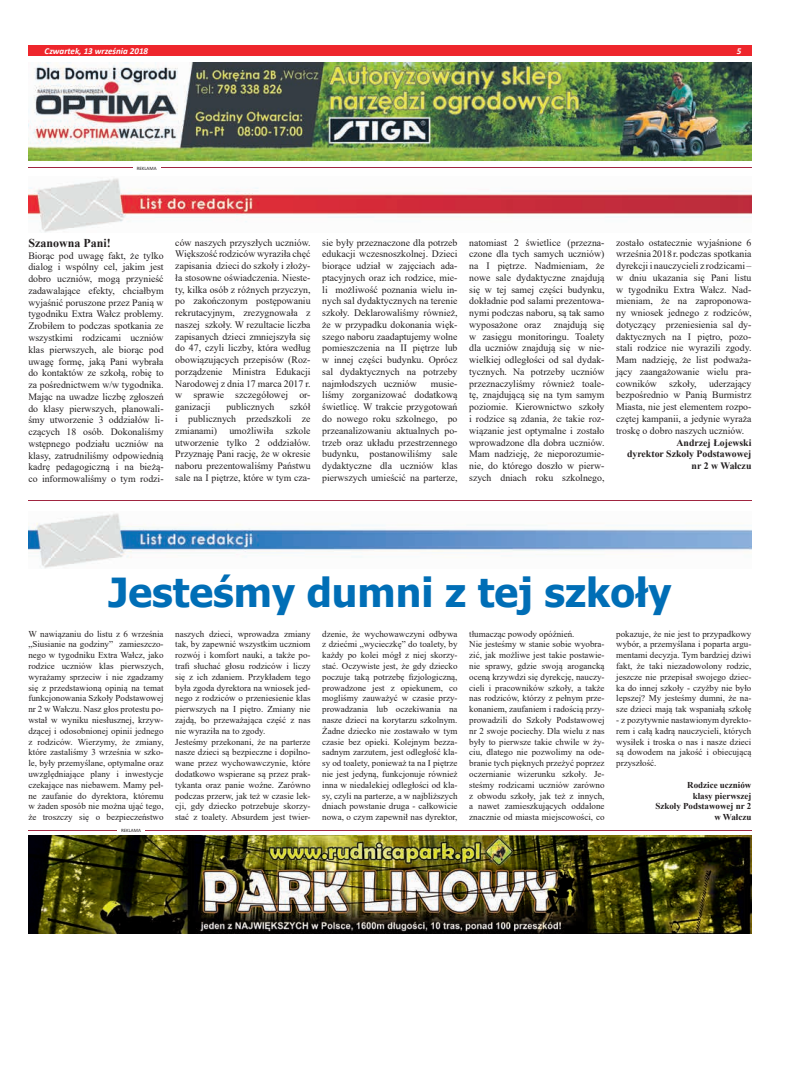
<style>
.page{position:relative;width:794px;height:1092px;background:#fff}
.page>*{position:absolute;margin:0;border:0;box-sizing:border-box;transform-origin:0 0}
.t1{font:700 40px "Tahoma";color:#006eb6}
.t2{font:700 12px "Times New Roman";color:#231f20}
.t3{font:9.8px/11.8px "Times New Roman";color:#231f20;text-align:justify}
.t4{font:700 9.8px/11.8px "Times New Roman";color:#231f20;text-align:right}
.t5{font:9px/10.8px "Times New Roman";color:#231f20;text-align:justify}
.t6{font:700 9px/10.8px "Times New Roman";color:#231f20;text-align:right}
.t7{font:italic 700 9px "Calibri";color:#fff}
.t8{font:5px "Calibri";color:#231f20}
</style>
<div class="page">
<div style="left:28px;top:45px;width:723px;height:11px;background:#ee262c"></div>
<hr style="left:28px;top:168px;width:723px;height:1px;background:#a02540">
<hr style="left:133px;top:166px;width:27px;height:4px;background:#fff">
<img style="left:28px;top:63px;width:723px;height:97px">
<img style="left:28px;top:513px;width:723px;height:55px">
<hr style="left:28px;top:500px;width:723px;height:1px;background:#a02540">
<img style="left:28px;top:178px;width:723px;height:55px">
<img style="left:28px;top:835px;width:723px;height:98px">
<hr style="left:28px;top:829px;width:723px;height:1px;background:#a02540">
<hr style="left:117px;top:828px;width:28px;height:4px;background:#fff">
<p class="t7" style="left:45px;top:44px;width:105px">Czwartek, 13 września 2018</p>
<p class="t7" style="left:736px;top:44px;width:6px">5</p>
<p class="t8" style="left:137px;top:165px;width:21px">REKLAMA</p>
<p class="t2" style="left:28px;top:234px;width:84px">Szanowna Pani!</p>
<p class="t3" style="left:28px;top:249px;width:137px">Biorąc pod uwagę fakt, że tylko dialog i wspólny cel, jakim jest dobro uczniów, mogą przynieść zadawalające efekty, chciałbym wyjaśnić poruszone przez Panią w tygodniku Extra Wałcz problemy.<br>Zrobiłem to podczas spotkania ze wszystkimi rodzicami uczniów klas pierwszych, ale biorąc pod uwagę formę, jaką Pani wybrała do kontaktów ze szkołą, robię to za pośrednictwem w/w tygodnika.<br>Mając na uwadze liczbę zgłoszeń do klasy pierwszych, planowali&shy;śmy utworzenie 3 oddziałów li&shy;czących 18 osób. Dokonaliśmy wstępnego podziału uczniów na klasy, zatrudniliśmy odpowiednią kadrę pedagogiczną i na bieżą&shy;co informowaliśmy o tym rodzi-</p>
<p class="t3" style="left:175px;top:236px;width:137px">ców naszych przyszłych uczniów.<br>Większość rodziców wyraziła chęć zapisania dzieci do szkoły i złoży&shy;ła stosowne oświadczenia. Nieste&shy;ty, kilka osób z różnych przyczyn, po zakończonym postępowaniu rekrutacyjnym, zrezygnowała z naszej szkoły. W rezultacie liczba zapisanych dzieci zmniejszyła się do 47, czyli liczby, która według obowiązujących przepisów (Roz&shy;porządzenie Ministra Edukacji Narodowej z dnia 17 marca 2017 r. w sprawie szczegółowej or&shy;ganizacji</p>
<p class="t3" style="left:175px;top:401px;width:137px;text-indent:115px">szkół i publicznych przedszkoli ze zmianami) umożliwiła szkole utworzenie tylko 2 oddziałów.<br>Przyznaję Pani rację, że w okresie naboru prezentowaliśmy Państwu sale na I piętrze, które w tym cza-</p>
<p class="t3" style="left:226px;top:401px;width:49px">publicznych</p>
<p class="t3" style="left:322px;top:236px;width:137px">sie były przeznaczone dla potrzeb edukacji wczesnoszkolnej. Dzieci biorące udział w zajęciach ada&shy;ptacyjnych oraz ich rodzice, mie&shy;li możliwość poznania wielu in&shy;nych sal dydaktycznych na terenie szkoły. Deklarowaliśmy również, że w przypadku dokonania więk&shy;szego naboru zaadaptujemy wolne pomieszczenia na II piętrze lub w innej części budynku. Oprócz sal dydaktycznych na potrzeby najmłodszych uczniów</p>
<p class="t3" style="left:322px;top:377px;width:137px;text-indent:109px">musie&shy;liśmy zorganizować dodatkową świetlicę. W trakcie przygotowań do nowego roku szkolnego, po przeanalizowaniu aktualnych po&shy;trzeb oraz układu przestrzennego budynku, postanowiliśmy sale dydaktyczne dla uczniów klas pierwszych umieścić na parterze,</p>
<p class="t3" style="left:469px;top:236px;width:137px">natomiast 2 świetlice (przezna&shy;czone dla tych samych uczniów) na I piętrze. Nadmieniam, że nowe sale dydaktyczne znajdują się w tej samej części budynku, dokładnie pod salami prezentowa&shy;nymi podczas naboru, są tak samo wyposażone oraz</p>
<p class="t3" style="left:469px;top:318px;width:137px;text-indent:85px">znajdują się w zasięgu monitoringu. Toalety dla uczniów znajdują się w nie&shy;wielkiej odległości od sal dydak&shy;tycznych. Na potrzeby uczniów przeznaczyliśmy również toale&shy;tę, znajdującą się na tym samym poziomie. Kierownictwo szkoły i rodzice są zdania, że takie roz&shy;wiązanie jest optymalne i zostało wprowadzone dla dobra uczniów.<br>Mam nadzieję, że nieporozumie&shy;nie, do którego doszło w pierw&shy;szych dniach roku szkolnego,</p>
<p class="t3" style="left:616px;top:236px;width:137px">zostało ostatecznie wyjaśnione 6 września 2018 r. podczas spotkania dyrekcji i nauczycieli z rodzicami – w dniu ukazania się Pani listu w tygodniku Extra Wałcz. Nad&shy;mieniam, że na zaproponowa&shy;ny wniosek jednego z rodziców, dotyczący przeniesienia sal dy&shy;daktycznych na I piętro, pozo&shy;stali rodzice nie wyrazili zgody.<br>Mam nadzieję, że list podważa&shy;jący zaangażowanie wielu pra&shy;cowników</p>
<p class="t3" style="left:616px;top:377px;width:137px;text-indent:93px">uderzający bezpośrednio w Panią Burmistrz Miasta, nie jest elementem rozpo&shy;czętej kampanii, a jedynie wyraża troskę o dobro naszych uczniów.</p>
<p class="t4" style="left:627px;top:436px;width:126px">Andrzej Łojewski<br>dyrektor Szkoły Podstawowej nr 2 w Wałczu</p>
<p class="t3" style="left:669px;top:377px;width:29px">szkoły,</p>
<h1 class="t1" style="left:108px;top:564px;width:564px">Jesteśmy dumni z tej szkoły</h1>
<p class="t5" style="left:28px;top:627px;width:137px">W nawiązaniu do listu z 6 września „Siusianie na godziny” zamieszczo&shy;nego w tygodniku Extra Wałcz, jako rodzice uczniów klas pierwszych, wyrażamy sprzeciw i nie zgadzamy się z przedstawioną opinią na temat funkcjonowania Szkoły Podstawowej nr 2 w Wałczu. Nasz głos protestu po&shy;wstał w wyniku niesłusznej, krzyw&shy;dzącej i odosobnionej opinii jednego z rodziców. Wierzymy, że zmiany, które zastaliśmy 3 września w szko&shy;le, były przemyślane, optymalne oraz uwzględniające plany i inwestycje czekające nas niebawem. Mamy peł&shy;ne zaufanie do dyrektora, któremu w żaden sposób nie można ująć tego, że troszczy się o bezpieczeństwo</p>
<p class="t5" style="left:175px;top:627px;width:137px;text-align:left">naszych dzieci, wprowadza zmiany tak, by zapewnić wszystkim uczniom rozwój i komfort nauki, a także po&shy;trafi słuchać głosu rodziców i liczy się z ich zdaniem. Przykładem tego była zgoda dyrektora na wniosek jed&shy;nego z rodziców o przeniesienie klas pierwszych na I piętro. Zmiany nie zajdą, bo przeważająca część z nas nie wyraziła na to zgody.<br>Jesteśmy przekonani, że na parterze nasze dzieci są bezpieczne i dopilno&shy;wane przez wychowawczynie, które dodatkowo wspierane są przez prak&shy;tykanta oraz panie woźne. Zarówno podczas przerw, jak też w czasie lek&shy;cji, gdy dziecko potrzebuje skorzy&shy;stać z toalety. Absurdem jest twier-</p>
<p class="t5" style="left:322px;top:627px;width:137px">dzenie, że wychowawczyni odbywa z dziećmi „wycieczkę” do toalety, by każdy po kolei mógł z niej skorzy&shy;stać. Oczywiste jest, że gdy dziecko poczuje taką potrzebę fizjologiczną, prowadzone jest z opiekunem, co mogliśmy zauważyć w czasie przy&shy;prowadzania lub oczekiwania na nasze dzieci na korytarzu szkolnym.<br>Żadne dziecko nie zostawało w tym czasie bez opieki. Kolejnym bezza&shy;sadnym zarzutem, jest odległość kla&shy;sy od toalety, ponieważ ta na I piętrze nie jest jedyną, funkcjonuje również inna w niedalekiej odległości od kla&shy;sy, czyli na parterze, a w najbliższych dniach powstanie druga - całkowicie nowa, o czym zapewnił nas dyrektor,</p>
<p class="t5" style="left:469px;top:627px;width:137px;text-align:left">tłumacząc powody opóźnień.<br>Nie jesteśmy w stanie sobie wyobra&shy;zić, jak możliwe jest takie postawie&shy;nie sprawy, gdzie swoją arogancką oceną krzywdzi się dyrekcję, nauczy&shy;cieli i pracowników szkoły, a także nas rodziców, którzy z pełnym prze&shy;konaniem, zaufaniem i radością przy&shy;prowadzili do Szkoły Podstawowej nr 2 swoje pociechy. Dla wielu z nas były to pierwsze takie chwile w ży&shy;ciu, dlatego nie pozwolimy na ode&shy;branie tych pięknych przeżyć poprzez oczernianie wizerunku szkoły. Je&shy;steśmy rodzicami uczniów zarówno z obwodu szkoły, jak też z innych, a nawet zamieszkujących oddalone znacznie od miasta miejscowości, co</p>
<p class="t5" style="left:616px;top:627px;width:137px">pokazuje, że nie jest to przypadkowy wybór, a przemyślana i poparta argu&shy;mentami decyzja. Tym bardziej dziwi fakt, że taki niezadowolony rodzic, jeszcze nie przepisał swojego dziec&shy;ka do innej szkoły - czyżby nie było lepszej? My jesteśmy dumni, że na&shy;sze dzieci mają tak wspaniałą szkołę</p>
<p class="t5" style="left:616px;top:714px;width:137px">- z pozytywnie nastawionym dyrekto&shy;rem i całą kadrą nauczycieli, których wysiłek i troska o nas i nasze dzieci są dowodem na jakość i obiecującą przyszłość.</p>
<p class="t6" style="left:655px;top:779px;width:98px">Rodzice uczniów<br>klasy pierwszej<br>Szkoły Podstawowej nr 2 w Wałczu</p>
<p class="t8" style="left:121px;top:826px;width:21px">REKLAMA</p>
</div>
